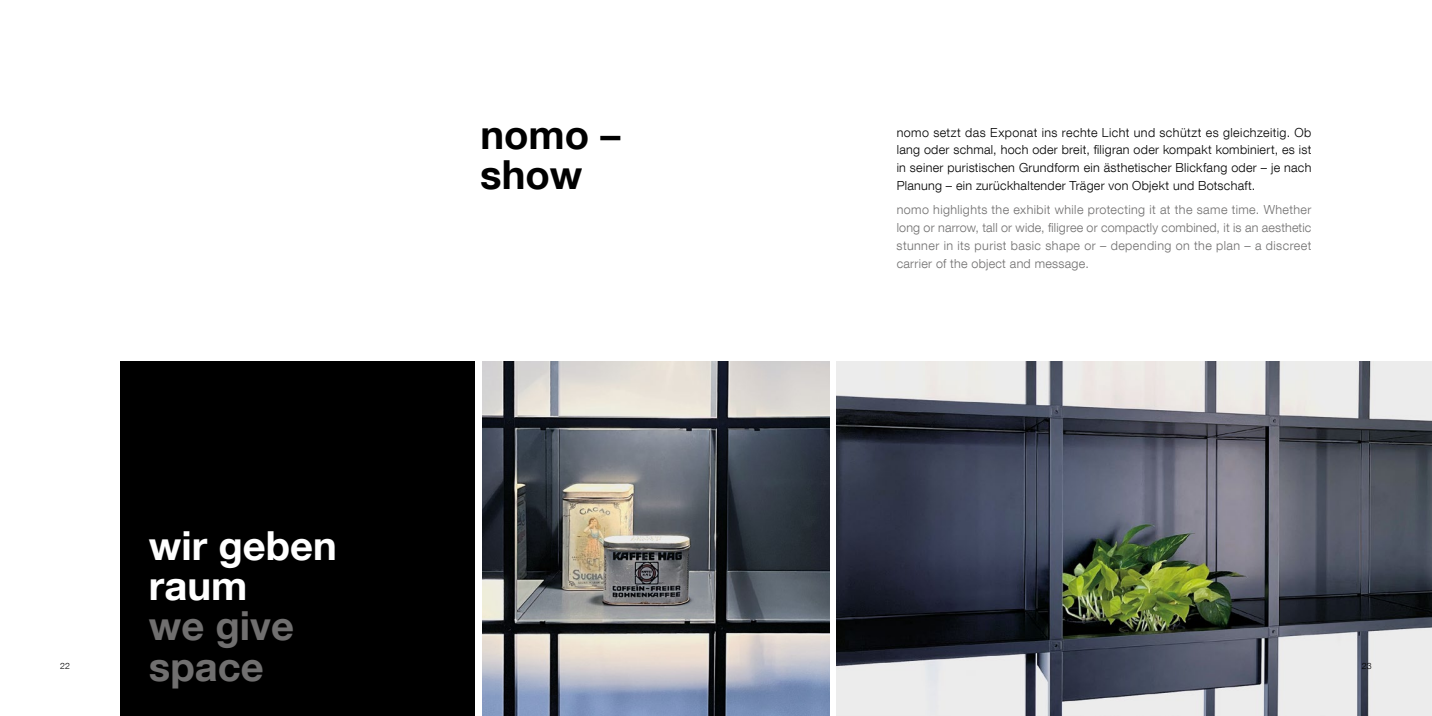
<style>
.page{position:relative;width:1432px;height:716px;background:#fff}
.page>*{position:absolute;margin:0;border:0;box-sizing:border-box;transform-origin:0 0}
.t1{font:700 40px/40.4px "Helvetica Neue LT Com";color:#fff}
.t2{font:700 40px/40.4px "Helvetica Neue LT Com";color:#706f6f}
.t3{font:700 40px/40.4px "Helvetica Neue LT Com";color:#000}
.t4{font:300 12.5px/17.8px "Helvetica Neue LT Com";letter-spacing:.02em;color:#000;text-align:justify}
.t5{font:300 12.5px/17.8px "Helvetica Neue LT Com";letter-spacing:.025em;color:#706f6f;text-align:justify}
.t6{font:300 8.75px "Helvetica Neue LT Com";color:#000}
</style>
<div class="page">
<img style="left:836px;top:361px;width:595px;height:355px">
<img style="left:482px;top:361px;width:347px;height:275px">
<img style="left:482px;top:636px;width:347px;height:80px">
<div style="left:120px;top:361px;width:355px;height:355px;background:#000"></div>
<h1 class="t3" style="left:480px;top:113px;width:142px">nomo – show</h1>
<p class="t4" style="left:896px;top:123px;width:416px">nomo setzt das Exponat ins rechte Licht und schützt es gleichzeitig. Ob lang oder schmal, hoch oder breit, filigran oder kompakt kombiniert, es ist in seiner puristischen Grundform ein ästhetischer Blickfang oder – je nach Planung – ein zurückhaltender Träger von Objekt und Botschaft.</p>
<p class="t5" style="left:896px;top:201px;width:416px">nomo highlights the exhibit while protecting it at the same time. Whether long or narrow, tall or wide, filigree or compactly combined, it is an aesthetic stunner in its purist basic shape or – depending on the plan – a discreet carrier of the object and message.</p>
<h1 class="t1" style="left:149px;top:524px;width:190px">wir geben raum</h1>
<h1 class="t2" style="left:149px;top:604px;width:147px">we give space</h1>
<p class="t6" style="left:60px;top:660px;width:11px">22</p>
<p class="t6" style="left:1361px;top:660px;width:11px">23</p>
</div>
